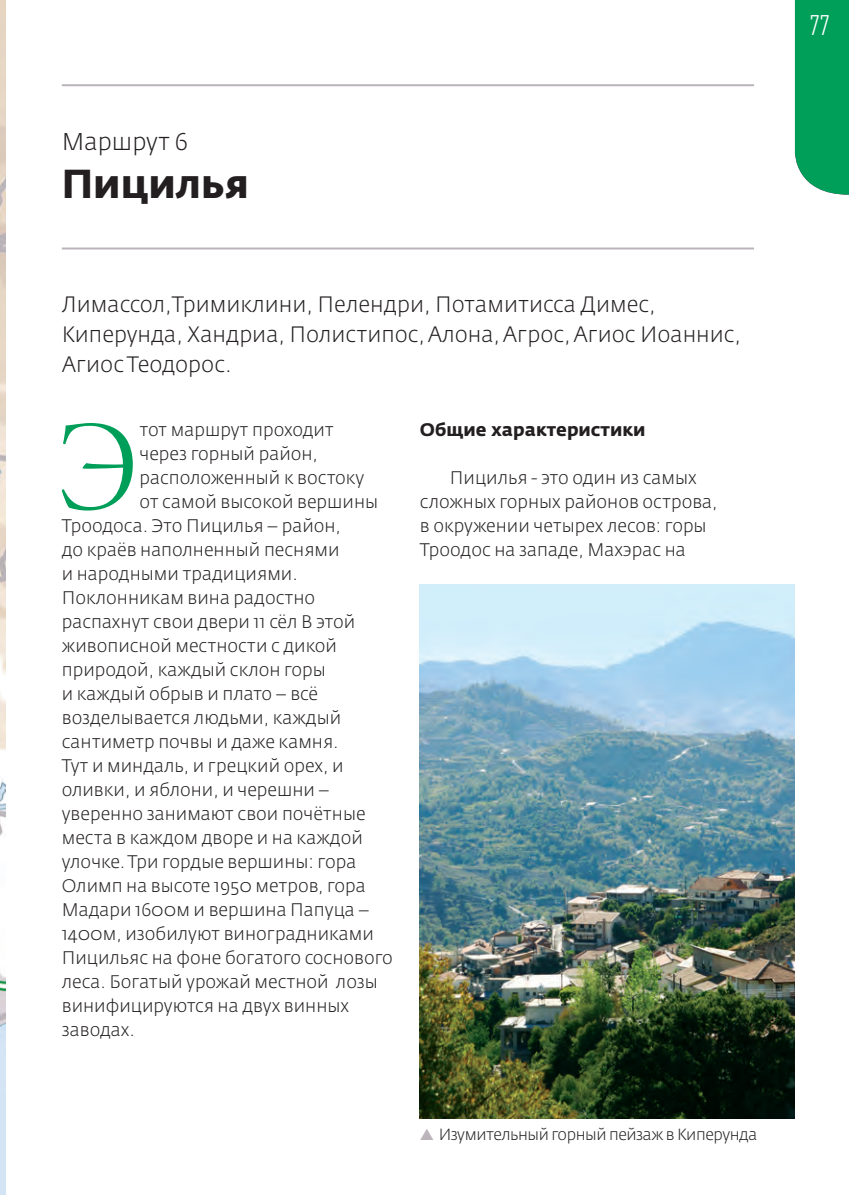
<style>
.page{position:relative;width:849px;height:1195px;background:#fff}
.page>*{position:absolute;margin:0;border:0;box-sizing:border-box;transform-origin:0 0}
.t1{font:134.8px "Arno Pro Light Display";color:#009f59}
.t2{font:700 40px "Fedra Sans Pro";color:#231f20}
.t3{font:300 condensed 28px "CF Din";color:#fff}
.t4{font:300 24px "Fedra Sans Pro";color:#231f20}
.t5{font:300 22px/30px "Fedra Sans Pro";color:#231f20}
.t6{font:300 18px/24px "Fedra Sans Pro";color:#231f20}
.t7{font:700 18px "Fedra Sans Pro";color:#231f20}
.t8{font:300 16px "Fedra Sans Pro";letter-spacing:-.025em;color:#231f20}
.s1{color:#bbb5bb}
</style>
<div class="page">
<hr style="left:62px;top:84px;width:691px;height:2px;background:#bbb5bb">
<hr style="left:62px;top:248px;width:691px;height:2px;background:#bbb5bb">
<img style="left:0;top:1px;width:5px;height:1188px">
<img style="left:420px;top:584px;width:374px;height:535px">
<svg style="left:0;top:1189px;width:6px;height:6px"></svg>
<div style="left:794px;top:0;width:55px;height:195px;background:#009f59"></div>
<h3 class="t4" style="left:62px;top:126px;width:128px">Маршрут 6</h3>
<h2 class="t2" style="left:62px;top:159px;width:188px">Пицилья</h2>
<p class="t5" style="left:62px;top:289px;width:680px">Лимассол,Тримиклини, Пелендри, Потамитисса Димес,<br>Киперунда, Хандриа, Полистипос, Алона, Агрос, Агиос Иоаннис,<br>Агиос Теодорос.</p>
<h1 class="t1" style="left:56px;top:395px;width:85px">Э</h1>
<p class="t6" style="left:139px;top:418px;width:196px">тот маршрут проходит</p>
<p class="t6" style="left:139px;top:442px;width:180px">через горный район,</p>
<p class="t6" style="left:139px;top:466px;width:226px">расположенный к востоку</p>
<p class="t6" style="left:139px;top:490px;width:240px">от самой высокой вершины</p>
<p class="t6" style="left:62px;top:514px;width:280px">Троодоса. Это Пицилья – район,</p>
<p class="t6" style="left:62px;top:538px;width:279px">до краёв наполненный песнями</p>
<p class="t6" style="left:62px;top:562px;width:237px">и народными традициями.</p>
<p class="t6" style="left:62px;top:586px;width:255px">Поклонникам вина радостно</p>
<p class="t6" style="left:62px;top:610px;width:295px">распахнут свои двери 11 сёл В этой</p>
<p class="t6" style="left:62px;top:634px;width:276px">живописной местности с дикой</p>
<p class="t6" style="left:62px;top:658px;width:265px">природой, каждый склон горы</p>
<p class="t6" style="left:62px;top:682px;width:258px">и каждый обрыв и плато – всё</p>
<p class="t6" style="left:62px;top:706px;width:281px">возделывается людьми, каждый</p>
<p class="t6" style="left:62px;top:730px;width:278px">сантиметр почвы и даже камня.</p>
<p class="t6" style="left:62px;top:754px;width:283px">Тут и миндаль, и грецкий орех, и</p>
<p class="t6" style="left:62px;top:778px;width:269px">оливки, и яблони, и черешни –</p>
<p class="t6" style="left:62px;top:802px;width:305px">уверенно занимают свои почётные</p>
<p class="t6" style="left:62px;top:826px;width:302px">места в каждом дворе и на каждой</p>
<p class="t6" style="left:62px;top:850px;width:296px">улочке. Три гордые вершины: гора</p>
<p class="t6" style="left:62px;top:874px;width:305px">Олимп на высоте 1950 метров, гора</p>
<p class="t6" style="left:62px;top:898px;width:309px">Мадари 1600м и вершина Папуца –</p>
<p class="t6" style="left:62px;top:922px;width:313px">1400м, изобилуют виноградниками</p>
<p class="t6" style="left:62px;top:946px;width:332px">Пицильяс на фоне богатого соснового</p>
<p class="t6" style="left:62px;top:970px;width:317px">леса. Богатый урожай местной лозы</p>
<p class="t6" style="left:62px;top:994px;width:289px">винифицируются на двух винных</p>
<p class="t6" style="left:62px;top:1018px;width:74px">заводах.</p>
<p class="t7" style="left:420px;top:418px;width:227px">Общие характеристики</p>
<p class="t6" style="left:420px;top:466px;width:299px;text-indent:30px">Пицилья - это один из самых сложных горных районов острова, в окружении четырех лесов: горы<br>Троодос на западе, Махэрас на</p>
<p class="t8" style="left:420px;top:1124px;width:339px"><span class="s1">▲</span> Изумительный горный пейзаж в Киперунда</p>
<h3 class="t3" style="left:809px;top:10px;width:21px">77</h3>
</div>
